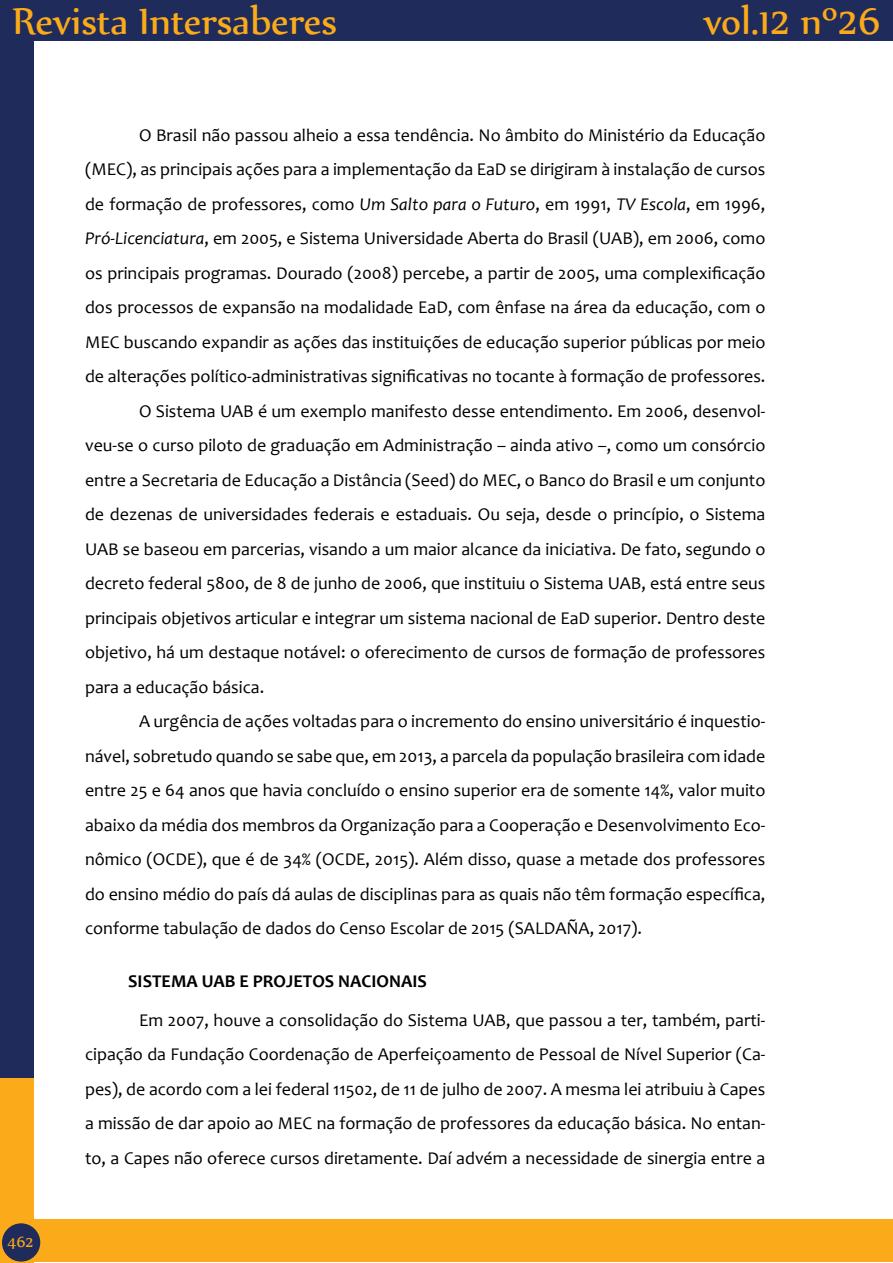
<style>
.page{position:relative;width:893px;height:1263px;background:#fff}
.page>*{position:absolute;margin:0;border:0;box-sizing:border-box;transform-origin:0 0}
.t1{font:45px "Nyala";color:#fbaa19}
.t2{font:18px/34.5px "Candara";color:#000;text-align:justify}
.t3{font:700 18px "Candara";color:#000}
.t4{font:18px "Nyala";color:#fbaa19}
.s1{font-style:italic}
</style>
<div class="page">
<div style="left:0;top:0;width:33px;height:1081px;background:#1e2b5b"></div>
<div style="left:0;top:0;width:893px;height:41px;background:#1e2b5b"></div>
<div style="left:0;top:1078px;width:33px;height:185px;background:#fbaa19"></div>
<div style="left:21px;top:1219px;width:872px;height:43px;background:#fbaa19"></div>
<div style="left:2px;top:1223px;width:38px;height:38px;background:#1e2b5b;border-radius:50%"></div>
<h1 class="t1" style="left:13px;top:-6px;width:326px">Revista Intersaberes</h1>
<h1 class="t1" style="left:704px;top:-6px;width:178px">vol.12 nº26</h1>
<p class="t4" style="left:8px;top:1231px;width:27px">462</p>
<p class="t2" style="left:139px;top:117px;width:628px">O Brasil não passou alheio a essa tendência. No âmbito do Ministério da Educação</p>
<p class="t2" style="left:85px;top:152px;width:682px">(MEC), as principais ações para a implementação da EaD se dirigiram à instalação de cursos</p>
<p class="t2" style="left:85px;top:186px;width:682px">de formação de professores, como <span class="s1">Um Salto para o Futuro</span>, em 1991, <span class="s1">TV Escola</span>, em 1996,</p>
<p class="t2" style="left:85px;top:221px;width:682px"><span class="s1">Pró-Licenciatura</span>, em 2005, e Sistema Universidade Aberta do Brasil (UAB), em 2006, como</p>
<p class="t2" style="left:85px;top:255px;width:682px">os principais programas. Dourado (2008) percebe, a partir de 2005, uma complexificação</p>
<p class="t2" style="left:85px;top:290px;width:682px">dos processos de expansão na modalidade EaD, com ênfase na área da educação, com o</p>
<p class="t2" style="left:85px;top:324px;width:682px">MEC buscando expandir as ações das instituições de educação superior públicas por meio</p>
<p class="t2" style="left:85px;top:359px;width:682px">de alterações político-administrativas significativas no tocante à formação de professores.</p>
<p class="t2" style="left:139px;top:393px;width:628px">O Sistema UAB é um exemplo manifesto desse entendimento. Em 2006, desenvol-</p>
<p class="t2" style="left:85px;top:428px;width:682px">veu-se o curso piloto de graduação em Administração – ainda ativo –, como um consórcio</p>
<p class="t2" style="left:85px;top:462px;width:682px">entre a Secretaria de Educação a Distância (Seed) do MEC, o Banco do Brasil e um conjunto</p>
<p class="t2" style="left:85px;top:497px;width:682px">de dezenas de universidades federais e estaduais. Ou seja, desde o princípio, o Sistema</p>
<p class="t2" style="left:85px;top:531px;width:682px">UAB se baseou em parcerias, visando a um maior alcance da iniciativa. De fato, segundo o</p>
<p class="t2" style="left:85px;top:566px;width:682px">decreto federal 5800, de 8 de junho de 2006, que instituiu o Sistema UAB, está entre seus</p>
<p class="t2" style="left:85px;top:600px;width:682px">principais objetivos articular e integrar um sistema nacional de EaD superior. Dentro deste</p>
<p class="t2" style="left:85px;top:635px;width:682px">objetivo, há um destaque notável: o oferecimento de cursos de formação de professores</p>
<p class="t2" style="left:85px;top:669px;width:181px">para a educação básica.</p>
<p class="t2" style="left:139px;top:704px;width:628px">A urgência de ações voltadas para o incremento do ensino universitário é inquestio-</p>
<p class="t2" style="left:85px;top:738px;width:682px">nável, sobretudo quando se sabe que, em 2013, a parcela da população brasileira com idade</p>
<p class="t2" style="left:85px;top:773px;width:682px">entre 25 e 64 anos que havia concluído o ensino superior era de somente 14%, valor muito</p>
<p class="t2" style="left:85px;top:807px;width:682px">abaixo da média dos membros da Organização para a Cooperação e Desenvolvimento Eco-</p>
<p class="t2" style="left:85px;top:842px;width:682px">nômico (OCDE), que é de 34% (OCDE, 2015). Além disso, quase a metade dos professores</p>
<p class="t2" style="left:85px;top:876px;width:682px">do ensino médio do país dá aulas de disciplinas para as quais não têm formação específica,</p>
<p class="t2" style="left:85px;top:911px;width:558px">conforme tabulação de dados do Censo Escolar de 2015 (SALDAÑA, 2017).</p>
<p class="t3" style="left:128px;top:970px;width:300px">SISTEMA UAB E PROJETOS NACIONAIS</p>
<p class="t2" style="left:85px;top:1002px;width:682px;text-indent:54px">Em 2007, houve a consolidação do Sistema UAB, que passou a ter, também, parti&shy;cipação da Fundação Coordenação de Aperfeiçoamento de Pessoal de Nível Superior (Ca&shy;pes), de acordo com a lei federal 11502, de 11 de julho de 2007. A mesma lei atribuiu à Capes a missão de dar apoio ao MEC na formação de professores da educação básica. No entan&shy;to, a Capes não oferece cursos diretamente. Daí advém a necessidade de sinergia entre a</p>
</div>
